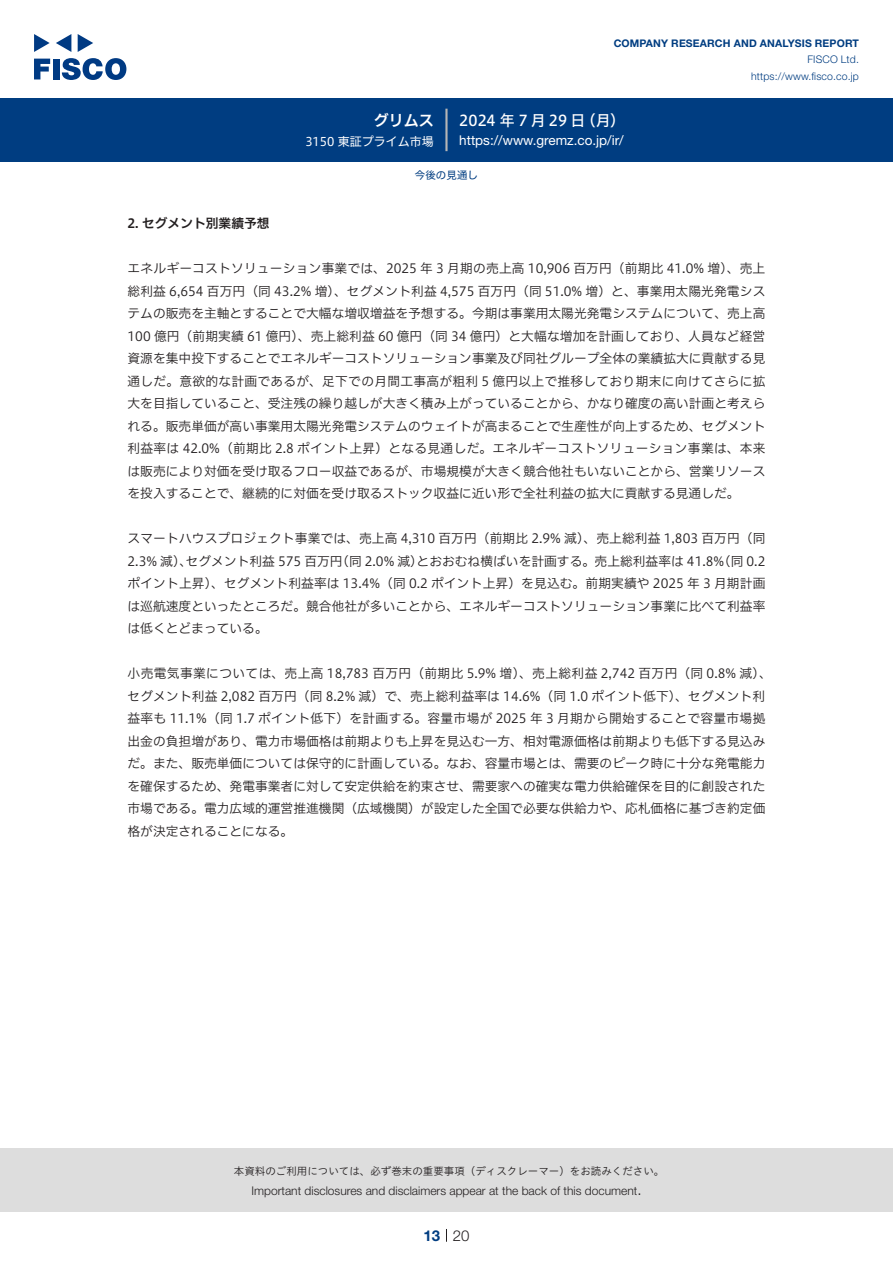
<style>
.page{position:relative;width:893px;height:1263px;background:#fff}
.page>*{position:absolute;margin:0;border:0;box-sizing:border-box;transform-origin:0 0}
.t1{font:15px "Hiragino UD Sans F Std N W5";letter-spacing:.01em;color:#fff}
.t2{font:15px "Hiragino UD Sans F Std N W6";color:#fff}
.t3{font:300 15px "Helvetica Neue LT Std";color:#231f20}
.t4{font:700 15px "Helvetica Neue LT Std";color:#003d81}
.t5{font:13.5px "Helvetica Neue LT Std";color:#fff}
.本文{font:12.75px/22.5px "Hiragino UD Sans F Std N W3";color:#231f20}
.小タイトル{font:12.75px "Hiragino UD Sans F Std N W6";color:#231f20}
.t6{font:300 12px "Helvetica Neue LT Std";color:#231f20}
.t7{font:12px "Hiragino UD Sans F Std N W4";color:#fff}
.t8{font:10.5px "Hiragino UD Sans Std W3";color:#231f20}
.t9{font:700 10.5px "Helvetica Neue LT Std";letter-spacing:.015em;color:#003d81}
.t10{font:300 10.5px/16.5px "Helvetica Neue LT Std";letter-spacing:.015em;color:#003d81;text-align:right}
.ヘッダー{font:10.5px "Hiragino UD Sans F Std N W4";color:#003d81}
</style>
<div class="page">
<div style="left:0;top:1148px;width:893px;height:64px;background:#ddd"></div>
<svg style="left:34px;top:59px;width:16px;height:20px"></svg>
<div style="left:53px;top:59px;width:6px;height:20px;background:#003a83"></div>
<svg style="left:62px;top:58px;width:64px;height:22px"></svg>
<svg style="left:34px;top:34px;width:16px;height:18px"></svg>
<svg style="left:78px;top:34px;width:15px;height:18px"></svg>
<svg style="left:56px;top:34px;width:15px;height:18px"></svg>
<div style="left:0;top:98px;width:893px;height:64px;background:#003d81"></div>
<hr style="left:445px;top:109px;width:3px;height:42px;background:#b5b5b6">
<svg style="left:446px;top:1229px;width:1px;height:13px"></svg>
<p class="t2" style="left:374px;top:109px;width:62px">グリムス</p>
<p class="t7" style="left:305px;top:132px;width:130px">3150 東証プライム市場</p>
<p class="t9" style="left:614px;top:37px;width:247px">COMPANY RESEARCH AND ANALYSIS REPORT</p>
<p class="t10" style="left:751px;top:51px;width:109px">FISCO Ltd. https://www.fisco.co j p.</p>
<p class="t1" style="left:581px;top:109px;width:46px">（月(</p>
<p class="t1" style="left:459px;top:109px;width:128px">2024 年 7月29 日</p>
<p class="t5" style="left:459px;top:132px;width:166px">https://www.gremz. c o j p. /i r/</p>
<p class="ヘッダー" style="left:415px;top:167px;width:64px">今後の見通し</p>
<p class="小タイトル" style="left:128px;top:214px;width:144px">2. セグメント別業績予想</p>
<p class="本文" style="left:128px;top:256px;width:639px;text-align:justify">エネルギーコストソリューション事業では、2025 年 3 月期の売上高 10,906 百万円（前期比 41.0% 増）、売上総利益 6,654 百万円（同 43.2% 増）、セグメント利益 4,575 百万円（同 51.0% 増）と、事業用太陽光発電システムの販売を主軸とすることで大幅な増収増益を予想する。今期は事業用太陽光発電システムについて、売上高100 億円（前期実績 61 億円）、売上総利益 60 億円（同 34 億円）と大幅な増加を計画しており、人員など経営資源を集中投下することでエネルギーコストソリューション事業及び同社グループ全体の業績拡大に貢献する見通しだ。意欲的な計画であるが、足下での月間工事高が粗利 5 億円以上で推移しており期末に向けてさらに拡大を目指していること、受注残の繰り越しが大きく積み上がっていることから、かなり確度の高い計画と考えられる。販売単価が高い事業用太陽光発電システムのウェイトが高まることで生産性が向上するため、セグメント利益率は 42.0%（前期比 2.8 ポイント上昇）となる見通しだ。エネルギーコストソリューション事業は、本来は販売により対価を受け取るフロー収益であるが、市場規模が大きく競合他社もいないことから、営業リソースを投入することで、継続的に対価を受け取るストック収益に近い形で全社利益の拡大に貢献する見通しだ。</p>
<p class="本文" style="left:128px;top:526px;width:639px;text-align:right">スマートハウスプロジェクト事業では、売上高 4,310 百万円（前期比 2.9% 減）、売上総利益 1,803 百万円（同（同 0.2</p>
<p class="本文" style="left:417px;top:549px;width:309px">とおおむね横ばいを計画する。売上総利益率は 41.8%</p>
<p class="本文" style="left:186px;top:549px;width:158px">セグメント利益 575 百万円</p>
<p class="本文" style="left:128px;top:549px;width:639px">2.3% 減）、<br>ポイント上昇）、セグメント利益率は 13.4%（同 0.2 ポイント上昇）を見込む。前期実績や 2025 年 3 月期計画は巡航速度といったところだ。競合他社が多いことから、エネルギーコストソリューション事業に比べて利益率は低くとどまっている。</p>
<p class="本文" style="left:128px;top:661px;width:646px">小売電気事業については、売上高 18,783 百万円（前期比 5.9% 増）、売上総利益 2,742 百万円（同 0.8% 減、(セグメント利益 2,082 百万円（同 8.2% 減）で、売上総利益率は 14.6%（同 1.0 ポイント低下）、セグメント利益率も 11.1%（同 1.7 ポイント低下）を計画する。容量市場が 2025 年 3 月期から開始することで容量市場拠出金の負担増があり、電力市場価格は前期よりも上昇を見込む一方、相対電源価格は前期よりも低下する見込みだ。また、販売単価については保守的に計画している。なお、容量市場とは、需要のピーク時に十分な発電能力を確保するため、発電事業者に対して安定供給を約束させ、需要家への確実な電力供給確保を目的に創設された市場である。電力広域的運営推進機関（広域機関）が設定した全国で必要な供給力や、応札価格に基づき約定価格が決定されることになる。</p>
<p class="本文" style="left:336px;top:549px;width:88px">（同 2.0% 減）</p>
<p class="t8" style="left:234px;top:1163px;width:432px">本資料のご利用については、必ず巻末の重要事項（ディスクレーマー）をお読みください。</p>
<p class="t3" style="left:637px;top:1180px;width:6px">.</p>
<p class="t6" style="left:251px;top:1183px;width:387px">Important disclosures and disclaimers appear at the back of this document</p>
<p class="t4" style="left:423px;top:1226px;width:18px">13</p>
<p class="t3" style="left:453px;top:1226px;width:18px">20</p>
</div>
